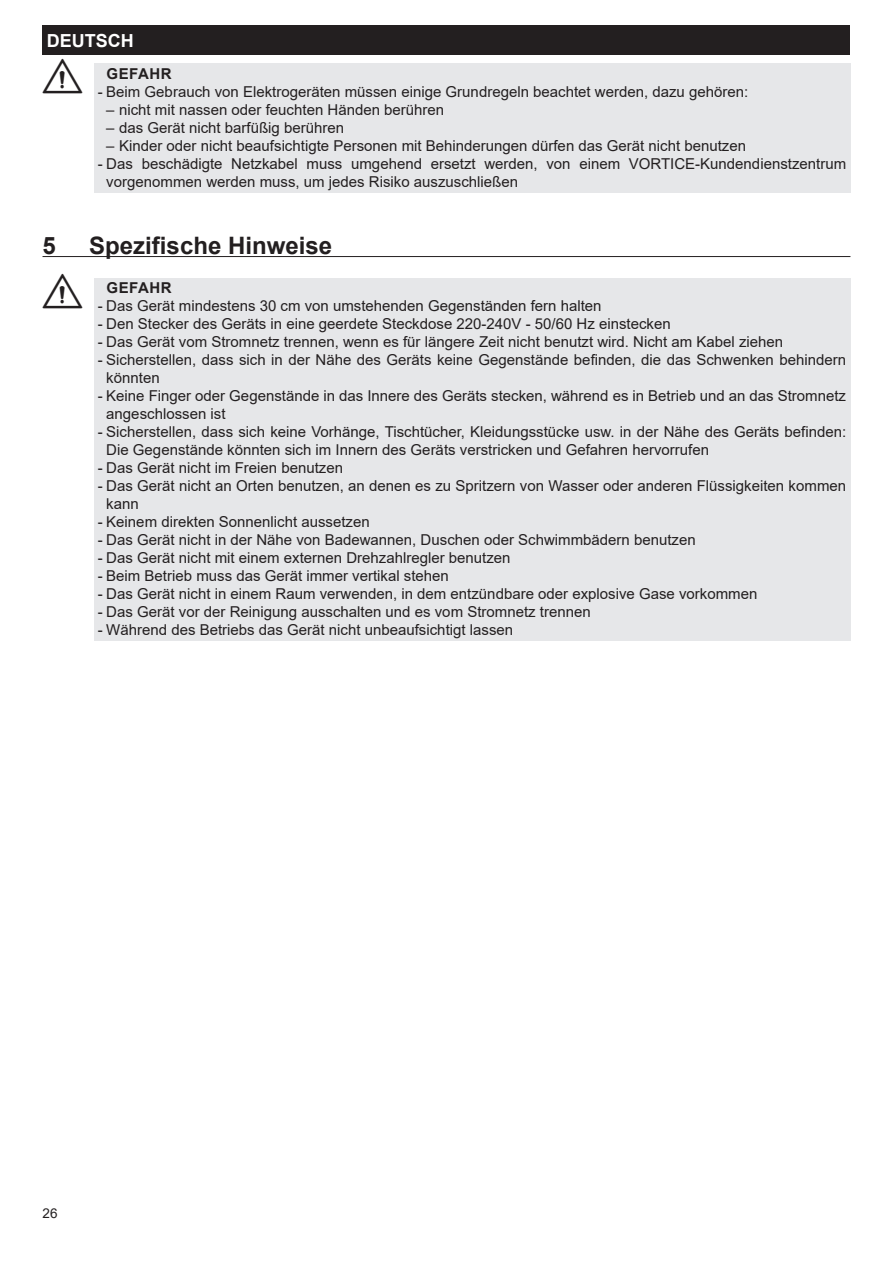
<style>
.page{position:relative;width:893px;height:1263px;background:#fff}
.page>*{position:absolute;margin:0;border:0;box-sizing:border-box;transform-origin:0 0}
.t1{font:39px "VORTICE Simboli";color:#231f20}
.t2{font:700 24px "Arial";color:#231f20}
.t3{font:700 18px "Arial";color:#fff}
.t4{font:15px/18px "Arial";color:#231f20}
.t5{font:700 15px "Arial";letter-spacing:.035em;color:#231f20}
.t6{font:13.5px "Arial";color:#231f20}
</style>
<div class="page">
<div style="left:43px;top:26px;width:807px;height:29px;background:#231f20"></div>
<div style="left:94px;top:64px;width:756px;height:18px;background:#e6e7e9"></div>
<div style="left:94px;top:82px;width:756px;height:20px;background:#e6e7e9"></div>
<div style="left:94px;top:100px;width:756px;height:20px;background:#e6e7e9"></div>
<div style="left:94px;top:118px;width:756px;height:20px;background:#e6e7e9"></div>
<div style="left:94px;top:136px;width:756px;height:20px;background:#e6e7e9"></div>
<div style="left:94px;top:154px;width:756px;height:38px;background:#e6e7e9"></div>
<hr style="left:43px;top:256px;width:807px;height:1px;background:#231f20">
<div style="left:94px;top:278px;width:756px;height:18px;background:#e6e7e9"></div>
<div style="left:94px;top:296px;width:756px;height:21px;background:#e6e7e9"></div>
<div style="left:94px;top:314px;width:756px;height:21px;background:#e6e7e9"></div>
<div style="left:94px;top:332px;width:756px;height:21px;background:#e6e7e9"></div>
<div style="left:94px;top:350px;width:756px;height:39px;background:#e6e7e9"></div>
<div style="left:94px;top:386px;width:756px;height:39px;background:#e6e7e9"></div>
<div style="left:94px;top:422px;width:756px;height:39px;background:#e6e7e9"></div>
<div style="left:94px;top:458px;width:756px;height:21px;background:#e6e7e9"></div>
<div style="left:94px;top:476px;width:756px;height:39px;background:#e6e7e9"></div>
<div style="left:94px;top:512px;width:756px;height:21px;background:#e6e7e9"></div>
<div style="left:94px;top:530px;width:756px;height:21px;background:#e6e7e9"></div>
<div style="left:94px;top:548px;width:756px;height:21px;background:#e6e7e9"></div>
<div style="left:94px;top:566px;width:756px;height:21px;background:#e6e7e9"></div>
<div style="left:94px;top:584px;width:756px;height:21px;background:#e6e7e9"></div>
<div style="left:94px;top:602px;width:756px;height:21px;background:#e6e7e9"></div>
<div style="left:94px;top:620px;width:756px;height:21px;background:#e6e7e9"></div>
<p class="t3" style="left:47px;top:28px;width:88px">DEUTSCH</p>
<p class="t1" style="left:43px;top:57px;width:41px">a</p>
<p class="t5" style="left:107px;top:63px;width:67px">GEFAHR</p>
<p class="t4" style="left:98px;top:83px;width:652px">- Beim Gebrauch von Elektrogeräten müssen einige Grundregeln beachtet werden, dazu gehören:</p>
<p class="t4" style="left:106px;top:101px;width:339px">– nicht mit nassen oder feuchten Händen berühren</p>
<p class="t4" style="left:106px;top:119px;width:239px">– das Gerät nicht barfüßig berühren</p>
<p class="t4" style="left:106px;top:137px;width:641px">– Kinder oder nicht beaufsichtigte Personen mit Behinderungen dürfen das Gerät nicht benutzen</p>
<p class="t4" style="left:106px;top:155px;width:741px;text-indent:-9px">- Das beschädigte Netzkabel muss umgehend ersetzt werden, von einem VORTICE-Kundendienstzentrum vorgenommen werden muss, um jedes Risiko auszuschließen</p>
<p class="t2" style="left:43px;top:229px;width:15px">5</p>
<p class="t2" style="left:89px;top:229px;width:244px">Spezifische Hinweise</p>
<p class="t1" style="left:43px;top:271px;width:41px">a</p>
<p class="t5" style="left:107px;top:277px;width:67px">GEFAHR</p>
<p class="t4" style="left:98px;top:297px;width:505px">- Das Gerät mindestens 30 cm von umstehenden Gegenständen fern halten</p>
<p class="t4" style="left:98px;top:315px;width:574px">- Den Stecker des Geräts in eine geerdete Steckdose 220-240V - 50/60 Hz einstecken</p>
<p class="t4" style="left:98px;top:333px;width:687px">- Das Gerät vom Stromnetz trennen, wenn es für längere Zeit nicht benutzt wird. Nicht am Kabel ziehen</p>
<p class="t4" style="left:106px;top:351px;width:741px;text-indent:-9px">- Sicherstellen, dass sich in der Nähe des Geräts keine Gegenstände befinden, die das Schwenken behindern könnten</p>
<p class="t4" style="left:106px;top:387px;width:741px;text-indent:-9px">- Keine Finger oder Gegenstände in das Innere des Geräts stecken, während es in Betrieb und an das Stromnetz angeschlossen ist</p>
<p class="t4" style="left:106px;top:423px;width:741px;text-indent:-9px">- Sicherstellen, dass sich keine Vorhänge, Tischtücher, Kleidungsstücke usw. in der Nähe des Geräts befinden:<br>Die Gegenstände könnten sich im Innern des Geräts verstricken und Gefahren hervorrufen</p>
<p class="t4" style="left:98px;top:459px;width:247px">- Das Gerät nicht im Freien benutzen</p>
<p class="t4" style="left:106px;top:477px;width:741px;text-indent:-9px">- Das Gerät nicht an Orten benutzen, an denen es zu Spritzern von Wasser oder anderen Flüssigkeiten kommen kann</p>
<p class="t4" style="left:98px;top:513px;width:273px">- Keinem direkten Sonnenlicht aussetzen</p>
<p class="t4" style="left:98px;top:531px;width:599px">- Das Gerät nicht in der Nähe von Badewannen, Duschen oder Schwimmbädern benutzen</p>
<p class="t4" style="left:98px;top:549px;width:414px">- Das Gerät nicht mit einem externen Drehzahlregler benutzen</p>
<p class="t4" style="left:98px;top:567px;width:353px">- Beim Betrieb muss das Gerät immer vertikal stehen</p>
<p class="t4" style="left:98px;top:585px;width:661px">- Das Gerät nicht in einem Raum verwenden, in dem entzündbare oder explosive Gase vorkommen</p>
<p class="t4" style="left:98px;top:603px;width:494px">- Das Gerät vor der Reinigung ausschalten und es vom Stromnetz trennen</p>
<p class="t4" style="left:98px;top:621px;width:417px">- Während des Betriebs das Gerät nicht unbeaufsichtigt lassen</p>
<p class="t6" style="left:43px;top:1203px;width:17px">26</p>
</div>
